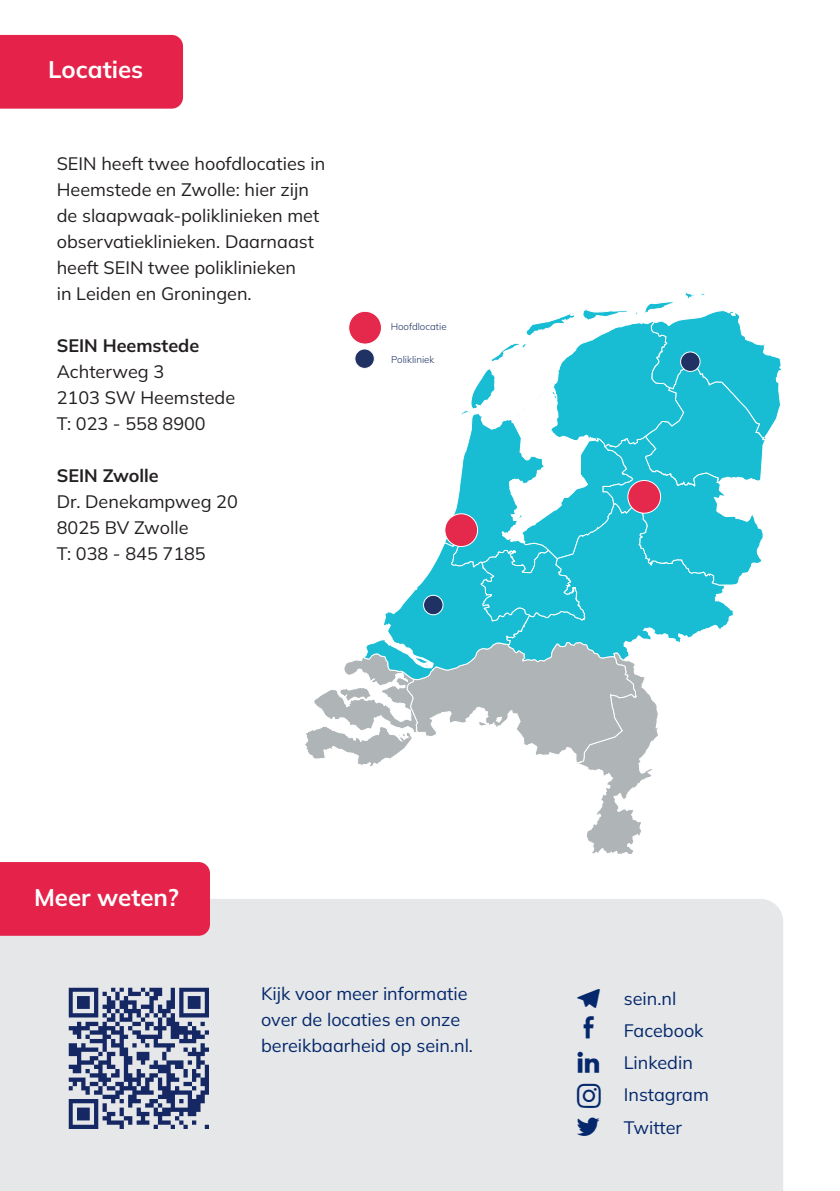
<style>
.page{position:relative;width:840px;height:1191px;background:#fff}
.page>*{position:absolute;margin:0;border:0;box-sizing:border-box;transform-origin:0 0}
.t1{font:48px "Social Media Circled";color:#04286b}
.t2{font:46px "Social Media Circled";color:#04286b}
.t3{font:44px "Social Media Circled";color:#04286b}
.t4{font:36px "Social Media Circled";color:#04286b}
.KOP1{font:200 24px "Mulish";color:#fff}
.BODY{font:200 18px/26px "Mulish";color:#231f20}
.Body-Blauw{font:200 18px/26px "Mulish";color:#04286b}
.t5{font:300 9.8px "Mulish Roman";color:#203164}
</style>
<div class="page">
<div style="left:0;top:899px;width:782px;height:292px;background:#e6e7e9"></div>
<div style="left:0;top:862px;width:210px;height:73px;background:#e5234a"></div>
<img style="left:68px;top:987px;width:142px;height:142px">
<svg style="left:305px;top:291px;width:477px;height:563px"></svg>
<div style="left:680px;top:352px;width:19px;height:19px;background:#203164;border-radius:50%"></div>
<div style="left:679px;top:351px;width:21px;height:21px;border:1px solid #fff;border-radius:50%"></div>
<div style="left:627px;top:480px;width:33px;height:33px;background:#e5294c;border-radius:50%"></div>
<div style="left:627px;top:480px;width:33px;height:33px;border:1px solid #fff;border-radius:50%"></div>
<div style="left:354px;top:349px;width:20px;height:19px;background:#203164;border-radius:50%"></div>
<div style="left:354px;top:348px;width:20px;height:21px;border:1px solid #fff;border-radius:50%"></div>
<div style="left:348px;top:311px;width:33px;height:33px;background:#e5294c;border-radius:50%"></div>
<div style="left:348px;top:311px;width:33px;height:33px;border:1px solid #fff;border-radius:50%"></div>
<div style="left:444px;top:514px;width:33px;height:32px;background:#e5294c;border-radius:50%"></div>
<div style="left:444px;top:513px;width:33px;height:34px;border:1px solid #fff;border-radius:50%"></div>
<div style="left:423px;top:595px;width:20px;height:20px;background:#203164;border-radius:50%"></div>
<div style="left:423px;top:595px;width:20px;height:20px;border:1px solid #fff;border-radius:50%"></div>
<div style="left:0;top:35px;width:183px;height:74px;background:#e5234a"></div>
<p class="KOP1" style="left:48px;top:53px;width:96px">Locaties</p>
<p class="BODY" style="left:57px;top:150px;width:270px">SEIN heeft twee hoofdlocaties in<br>Heemstede en Zwolle: hier zijn de slaapwaak-poliklinieken met observatieklinieken. Daarnaast heeft SEIN twee poliklinieken<br>in Leiden en Groningen.</p>
<p class="BODY" style="left:57px;top:332px;width:180px">SEIN Heemstede<br>Achterweg 3<br>2103 SW Heemstede<br>T: 023 - 558 8900</p>
<p class="BODY" style="left:57px;top:462px;width:103px">SEIN Zwolle</p>
<p class="BODY" style="left:57px;top:488px;width:182px">Dr. Denekampweg 20</p>
<p class="BODY" style="left:57px;top:514px;width:133px">8025 BV Zwolle</p>
<p class="BODY" style="left:57px;top:540px;width:150px">T: 038 - 845 7185</p>
<p class="t5" style="left:390px;top:320px;width:58px">Hoofdlocatie</p>
<p class="t5" style="left:391px;top:353px;width:45px">Polikliniek</p>
<p class="KOP1" style="left:34px;top:881px;width:146px">Meer weten?</p>
<p class="Body-Blauw" style="left:261px;top:980px;width:213px">Kijk voor meer informatie over de locaties en onze bereikbaarheid op sein.nl.</p>
<p class="t3" style="left:567px;top:975px;width:48px">ô</p>
<p class="t4" style="left:570px;top:1009px;width:39px">Î</p>
<p class="t1" style="left:562px;top:1038px;width:52px">Ì</p>
<p class="t3" style="left:566px;top:1073px;width:48px">Ú</p>
<p class="Body-Blauw" style="left:623px;top:985px;width:54px">sein.nl</p>
<p class="Body-Blauw" style="left:623px;top:1017px;width:81px">Facebook</p>
<p class="Body-Blauw" style="left:623px;top:1049px;width:71px">Linkedin</p>
<p class="Body-Blauw" style="left:623px;top:1081px;width:87px">Instagram</p>
<p class="t2" style="left:562px;top:1103px;width:50px">Í</p>
<p class="Body-Blauw" style="left:623px;top:1113px;width:60px">Twitter</p>
</div>
